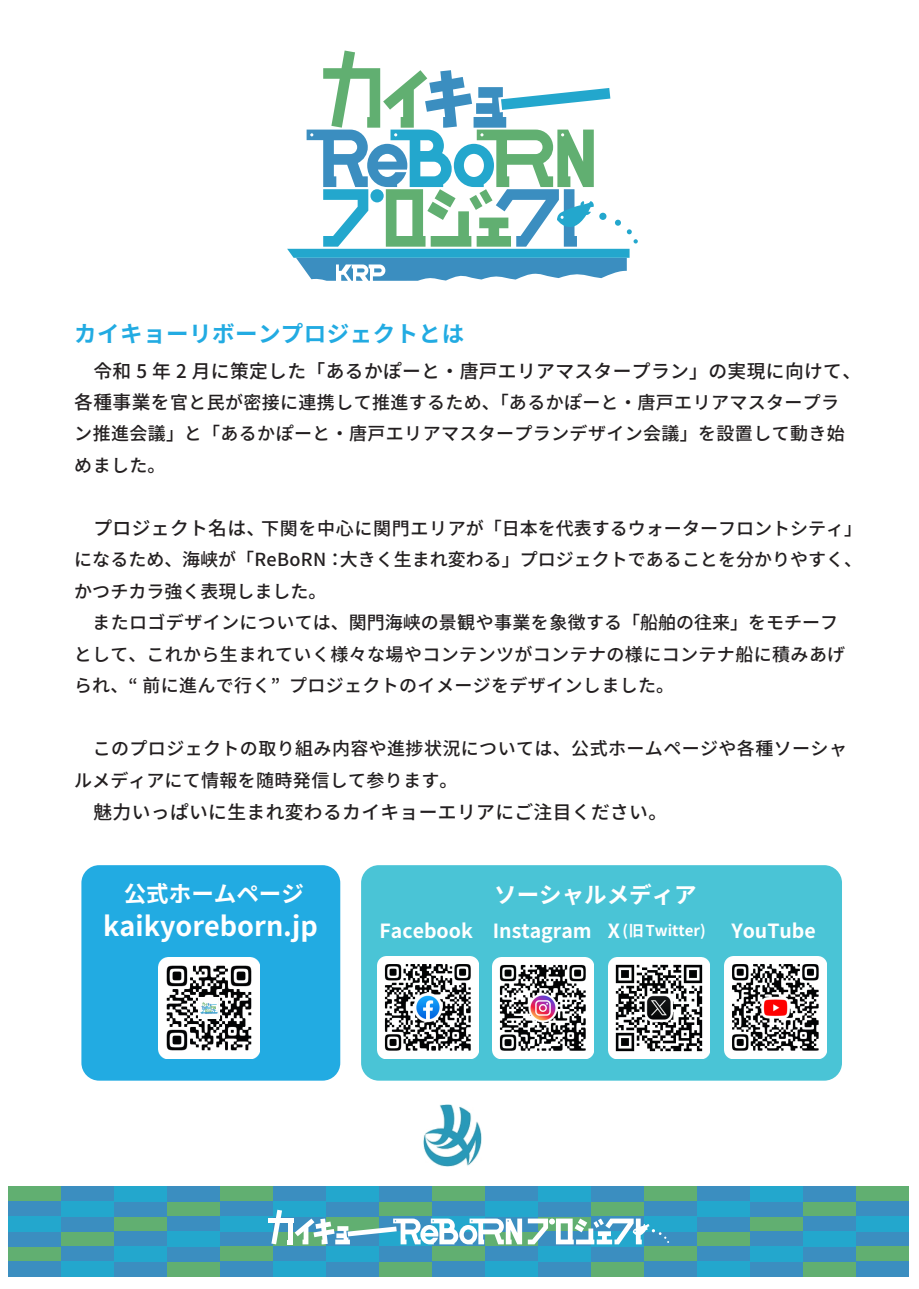
<style>
.page{position:relative;width:919px;height:1289px;background:#fff}
.page>*{position:absolute;margin:0;border:0;box-sizing:border-box;transform-origin:0 0}
.t1{font:700 27px "Noto Sans CJ Kjp";color:#fff}
.t2{font:700 22.5px "Noto Sans CJ Kjp";letter-spacing:.02em;color:#22abe2}
.t3{font:700 22.5px "Noto Sans CJ Kjp";color:#fff}
.t4{font:700 19.5px "Noto Sans CJ Kjp";color:#fff}
.t5{font:500 18.75px "Noto Sans CJ Kjp";letter-spacing:.02em;color:#231f20}
.t6{font:500 18px/31.2px "Noto Sans CJ Kjp";letter-spacing:.02em;color:#231f20}
.s1{font-size:18.75px}
.s2{font-size:15px}
</style>
<div class="page">
<div style="left:81px;top:865px;width:259px;height:215px;background:#22abe2;border-radius:18px"></div>
<img style="left:423px;top:1104px;width:59px;height:62px">
<div style="left:361px;top:865px;width:480px;height:215px;background:#4ac4d6;border-radius:18px"></div>
<img style="left:159px;top:957px;width:100px;height:101px">
<img style="left:377px;top:956px;width:101px;height:102px">
<img style="left:492px;top:957px;width:101px;height:101px">
<img style="left:608px;top:957px;width:101px;height:101px">
<img style="left:724px;top:956px;width:102px;height:102px">
<svg style="left:287px;top:51px;width:350px;height:230px"></svg>
<div style="left:8px;top:1246px;width:53px;height:15px;background:#61af71"></div>
<div style="left:167px;top:1261px;width:53px;height:15px;background:#61af71"></div>
<div style="left:220px;top:1246px;width:53px;height:15px;background:#61af71"></div>
<div style="left:379px;top:1261px;width:52px;height:15px;background:#61af71"></div>
<div style="left:431px;top:1246px;width:53px;height:15px;background:#61af71"></div>
<div style="left:590px;top:1261px;width:53px;height:15px;background:#61af71"></div>
<div style="left:8px;top:1186px;width:53px;height:15px;background:#61af71"></div>
<div style="left:61px;top:1231px;width:53px;height:15px;background:#61af71"></div>
<div style="left:114px;top:1216px;width:53px;height:15px;background:#61af71"></div>
<div style="left:167px;top:1201px;width:53px;height:15px;background:#61af71"></div>
<div style="left:220px;top:1186px;width:53px;height:15px;background:#61af71"></div>
<div style="left:379px;top:1201px;width:52px;height:15px;background:#61af71"></div>
<div style="left:431px;top:1186px;width:53px;height:15px;background:#61af71"></div>
<div style="left:643px;top:1246px;width:53px;height:15px;background:#61af71"></div>
<div style="left:643px;top:1186px;width:53px;height:15px;background:#61af71"></div>
<svg style="left:273px;top:1244px;width:53px;height:2px"></svg>
<div style="left:590px;top:1201px;width:53px;height:15px;background:#61af71"></div>
<svg style="left:484px;top:1244px;width:53px;height:2px"></svg>
<div style="left:802px;top:1261px;width:53px;height:15px;background:#61af71"></div>
<div style="left:855px;top:1246px;width:53px;height:15px;background:#61af71"></div>
<div style="left:855px;top:1186px;width:53px;height:15px;background:#61af71"></div>
<div style="left:749px;top:1216px;width:53px;height:15px;background:#61af71"></div>
<div style="left:802px;top:1201px;width:53px;height:15px;background:#61af71"></div>
<div style="left:696px;top:1231px;width:53px;height:15px;background:#61af71"></div>
<div style="left:8px;top:1261px;width:53px;height:15px;background:#3b8ec0"></div>
<div style="left:61px;top:1246px;width:53px;height:15px;background:#3b8ec0"></div>
<div style="left:114px;top:1261px;width:53px;height:15px;background:#3b8ec0"></div>
<div style="left:167px;top:1246px;width:53px;height:15px;background:#3b8ec0"></div>
<div style="left:220px;top:1261px;width:53px;height:15px;background:#3b8ec0"></div>
<div style="left:326px;top:1261px;width:53px;height:15px;background:#3b8ec0"></div>
<div style="left:379px;top:1246px;width:52px;height:15px;background:#3b8ec0"></div>
<div style="left:431px;top:1261px;width:53px;height:15px;background:#3b8ec0"></div>
<div style="left:273px;top:1246px;width:53px;height:15px;background:#3b8ec0"></div>
<div style="left:537px;top:1261px;width:53px;height:15px;background:#3b8ec0"></div>
<div style="left:590px;top:1246px;width:53px;height:15px;background:#3b8ec0"></div>
<div style="left:8px;top:1231px;width:53px;height:15px;background:#3b8ec0"></div>
<div style="left:8px;top:1201px;width:53px;height:15px;background:#3b8ec0"></div>
<div style="left:61px;top:1216px;width:53px;height:15px;background:#3b8ec0"></div>
<div style="left:61px;top:1186px;width:53px;height:15px;background:#3b8ec0"></div>
<div style="left:114px;top:1231px;width:53px;height:15px;background:#3b8ec0"></div>
<div style="left:114px;top:1201px;width:53px;height:15px;background:#3b8ec0"></div>
<div style="left:167px;top:1216px;width:53px;height:15px;background:#3b8ec0"></div>
<div style="left:167px;top:1186px;width:53px;height:15px;background:#3b8ec0"></div>
<div style="left:220px;top:1231px;width:53px;height:15px;background:#3b8ec0"></div>
<div style="left:220px;top:1201px;width:53px;height:15px;background:#3b8ec0"></div>
<svg style="left:326px;top:1244px;width:53px;height:2px"></svg>
<div style="left:326px;top:1201px;width:53px;height:15px;background:#3b8ec0"></div>
<div style="left:379px;top:1186px;width:52px;height:15px;background:#3b8ec0"></div>
<svg style="left:431px;top:1244px;width:53px;height:2px"></svg>
<div style="left:431px;top:1201px;width:53px;height:15px;background:#3b8ec0"></div>
<div style="left:643px;top:1261px;width:53px;height:15px;background:#3b8ec0"></div>
<div style="left:643px;top:1231px;width:53px;height:15px;background:#3b8ec0"></div>
<div style="left:643px;top:1201px;width:53px;height:15px;background:#3b8ec0"></div>
<div style="left:273px;top:1186px;width:53px;height:15px;background:#3b8ec0"></div>
<svg style="left:537px;top:1244px;width:53px;height:2px"></svg>
<div style="left:537px;top:1201px;width:53px;height:15px;background:#3b8ec0"></div>
<div style="left:590px;top:1186px;width:53px;height:15px;background:#3b8ec0"></div>
<div style="left:484px;top:1186px;width:53px;height:15px;background:#3b8ec0"></div>
<div style="left:484px;top:1246px;width:53px;height:15px;background:#3b8ec0"></div>
<div style="left:749px;top:1261px;width:53px;height:15px;background:#3b8ec0"></div>
<div style="left:802px;top:1246px;width:53px;height:15px;background:#3b8ec0"></div>
<div style="left:855px;top:1261px;width:53px;height:15px;background:#3b8ec0"></div>
<div style="left:855px;top:1231px;width:53px;height:15px;background:#3b8ec0"></div>
<div style="left:855px;top:1201px;width:53px;height:15px;background:#3b8ec0"></div>
<div style="left:749px;top:1231px;width:53px;height:15px;background:#3b8ec0"></div>
<div style="left:749px;top:1201px;width:53px;height:15px;background:#3b8ec0"></div>
<div style="left:802px;top:1216px;width:53px;height:15px;background:#3b8ec0"></div>
<div style="left:802px;top:1186px;width:53px;height:15px;background:#3b8ec0"></div>
<div style="left:696px;top:1216px;width:53px;height:15px;background:#3b8ec0"></div>
<div style="left:696px;top:1186px;width:53px;height:15px;background:#3b8ec0"></div>
<div style="left:696px;top:1246px;width:53px;height:15px;background:#3b8ec0"></div>
<div style="left:61px;top:1261px;width:53px;height:15px;background:#23a7cd"></div>
<div style="left:114px;top:1246px;width:53px;height:15px;background:#23a7cd"></div>
<div style="left:326px;top:1246px;width:53px;height:15px;background:#23a7cd"></div>
<div style="left:273px;top:1261px;width:53px;height:15px;background:#23a7cd"></div>
<div style="left:537px;top:1246px;width:53px;height:15px;background:#23a7cd"></div>
<div style="left:8px;top:1216px;width:53px;height:15px;background:#23a7cd"></div>
<div style="left:61px;top:1201px;width:53px;height:15px;background:#23a7cd"></div>
<div style="left:114px;top:1186px;width:53px;height:15px;background:#23a7cd"></div>
<div style="left:167px;top:1231px;width:53px;height:15px;background:#23a7cd"></div>
<div style="left:220px;top:1216px;width:53px;height:15px;background:#23a7cd"></div>
<div style="left:326px;top:1186px;width:53px;height:15px;background:#23a7cd"></div>
<svg style="left:379px;top:1244px;width:52px;height:2px"></svg>
<div style="left:643px;top:1216px;width:53px;height:15px;background:#23a7cd"></div>
<div style="left:273px;top:1201px;width:53px;height:15px;background:#23a7cd"></div>
<div style="left:537px;top:1186px;width:53px;height:15px;background:#23a7cd"></div>
<svg style="left:590px;top:1244px;width:53px;height:2px"></svg>
<div style="left:484px;top:1201px;width:53px;height:15px;background:#23a7cd"></div>
<div style="left:484px;top:1261px;width:53px;height:15px;background:#23a7cd"></div>
<div style="left:749px;top:1246px;width:53px;height:15px;background:#23a7cd"></div>
<div style="left:855px;top:1216px;width:53px;height:15px;background:#23a7cd"></div>
<div style="left:749px;top:1186px;width:53px;height:15px;background:#23a7cd"></div>
<div style="left:802px;top:1231px;width:53px;height:15px;background:#23a7cd"></div>
<div style="left:696px;top:1201px;width:53px;height:15px;background:#23a7cd"></div>
<div style="left:696px;top:1261px;width:53px;height:15px;background:#23a7cd"></div>
<div style="left:268px;top:1217px;width:25px;height:5px;background:#fff"></div>
<svg style="left:271px;top:1209px;width:398px;height:35px"></svg>
<p class="t2" style="left:74px;top:321px;width:391px">カイキョーリボーンプロジェクトとは</p>
<p class="t5" style="left:74px;top:360px;width:788px">　令和 5 年 2 月に策定した「あるかぽーと・唐戸エリアマスタープラン」の実現に向けて、</p>
<p class="t6" style="left:74px;top:387px;width:772px"><span class="s1">各種事業を</span>官と民が密接に連携して推進するため、「あるかぽーと・唐戸エリアマスタープラン推進会議」と「あるかぽーと・唐戸エリアマスタープランデザイン会議」を設置して動き始めました。</p>
<p class="t6" style="left:74px;top:513px;width:789px;text-align:justify"><span class="s1">　プロジェクト名は、</span>下関を中心に関門エリアが「日本を代表するウォーターフロントシティ」になるため、海峡が「ReBoRN ：大きく生まれ変わる」プロジェクトであることを分かりやすく、かつチカラ強く表現しました。</p>
<p class="t6" style="left:74px;top:607px;width:772px;text-indent:18px">またロゴデザインについては、関門海峡の景観や事業を象徴する「船舶の往来」をモチーフとして、これから生まれていく様々な場やコンテンツがコンテナの様にコンテナ船に積みあげられ、“ 前に進んで行く” プロジェクトのイメージをデザインしました。</p>
<p class="t6" style="left:74px;top:733px;width:774px">　このプロジェクトの取り組み内容や進捗状況については、公式ホームページや各種ソーシャルメディアにて情報を随時発信して参ります。</p>
<p class="t5" style="left:74px;top:801px;width:594px">　魅力いっぱいに生まれ変わるカイキョーエリアにご注目ください。</p>
<p class="t3" style="left:124px;top:881px;width:181px">公式ホームページ</p>
<h1 class="t1" style="left:103px;top:910px;width:216px">kaikyoreborn.jp</h1>
<p class="t3" style="left:494px;top:881px;width:204px">ソーシャルメディア</p>
<p class="t4" style="left:379px;top:919px;width:328px">Facebook Instagram X <span class="s2">(旧Twitter)</span></p>
<p class="t4" style="left:731px;top:919px;width:86px">YouTube</p>
</div>
